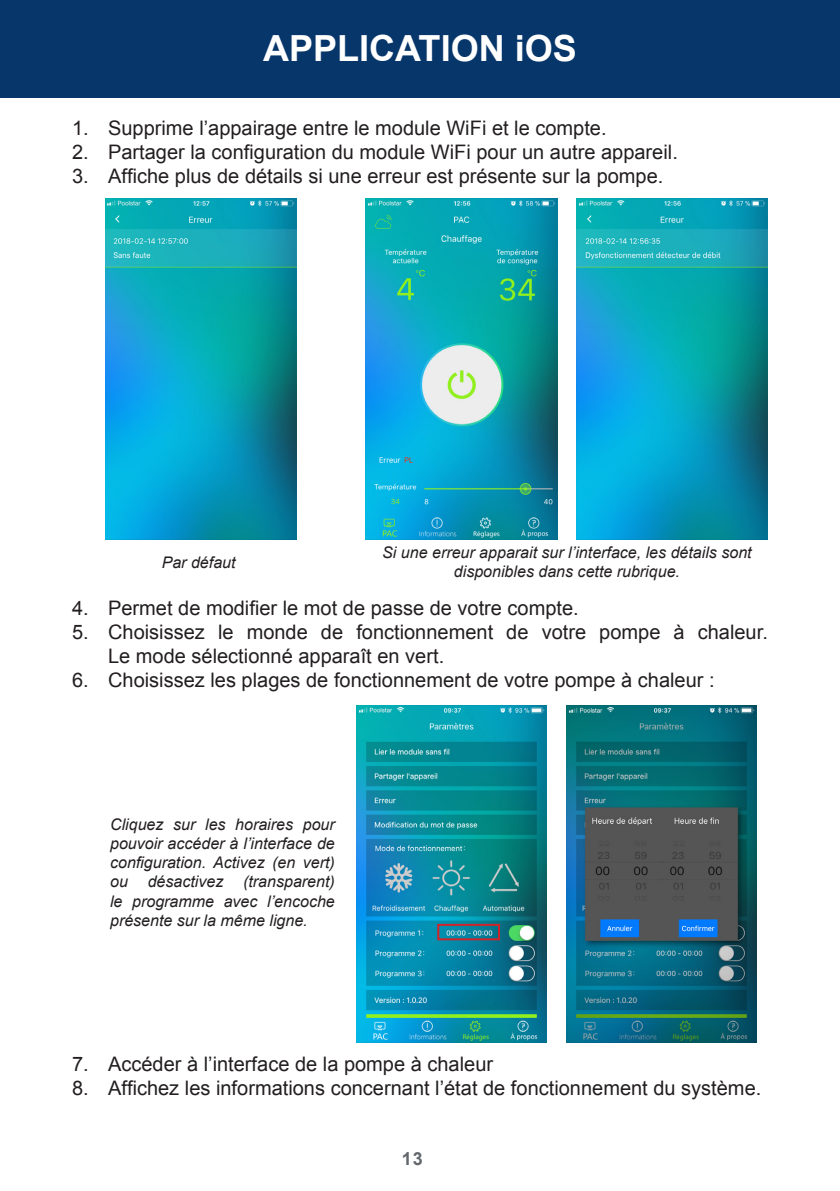
<style>
.page{position:relative;width:840px;height:1191px;background:#fff}
.page>*{position:absolute;margin:0;border:0;box-sizing:border-box;transform-origin:0 0}
.t1{font:700 36px "Arial";color:#fff}
.t2{font:20px/24px "Arial";color:#231f20}
.t3{font:700 18px "Arial";color:#62676c}
.t4{font:italic 16px/19.2px "Arial";color:#231f20;text-align:center}
</style>
<div class="page">
<div style="left:1px;top:0;width:838px;height:97px;background:#07366a"></div>
<hr style="left:0;top:0;width:1px;height:97px;background:#07366a">
<img style="left:366px;top:199px;width:191px;height:340px">
<img style="left:576px;top:199px;width:191px;height:340px">
<img style="left:105px;top:199px;width:191px;height:340px">
<img style="left:356px;top:705px;width:189px;height:337px">
<img style="left:566px;top:705px;width:190px;height:337px">
<div style="left:437px;top:924px;width:62px;height:16px;border:2px solid #d1232a"></div>
<p class="t1" style="left:263px;top:25px;width:315px">APPLICATION iOS</p>
<p class="t2" style="left:72px;top:116px;width:535px">1. Supprime l’appairage entre le module WiFi et le compte.</p>
<p class="t2" style="left:72px;top:140px;width:607px">2. Partager la configuration du module WiFi pour un autre appareil.</p>
<p class="t2" style="left:72px;top:164px;width:592px">3. Affiche plus de détails si une erreur est présente sur la pompe.</p>
<p class="t4" style="left:162px;top:553px;width:75px">Par défaut</p>
<p class="t4" style="left:382px;top:543px;width:371px">Si une erreur apparait sur l’interface, les détails sont disponibles dans cette rubrique.</p>
<p class="t2" style="left:72px;top:596px;width:508px">4. Permet de modifier le mot de passe de votre compte.</p>
<p class="t2" style="left:108px;top:620px;width:661px;text-indent:-36px">5. Choisissez le monde de fonctionnement de votre pompe à chaleur.<br>Le mode sélectionné apparaît en vert.</p>
<p class="t2" style="left:72px;top:668px;width:643px">6. Choisissez les plages de fonctionnement de votre pompe à chaleur :</p>
<p class="t4" style="left:110px;top:814px;width:226px;text-align:justify">Cliquez sur les horaires pour pouvoir accéder à l’interface de configuration. Activez (en vert) ou désactivez (transparent) le programme avec l’encoche présente sur la même ligne.</p>
<p class="t2" style="left:72px;top:1052px;width:422px">7. Accéder à l’interface de la pompe à chaleur</p>
<p class="t2" style="left:72px;top:1076px;width:690px">8. Affichez les informations concernant l’état de fonctionnement du système.</p>
<p class="t3" style="left:401px;top:1146px;width:22px">13</p>
</div>
